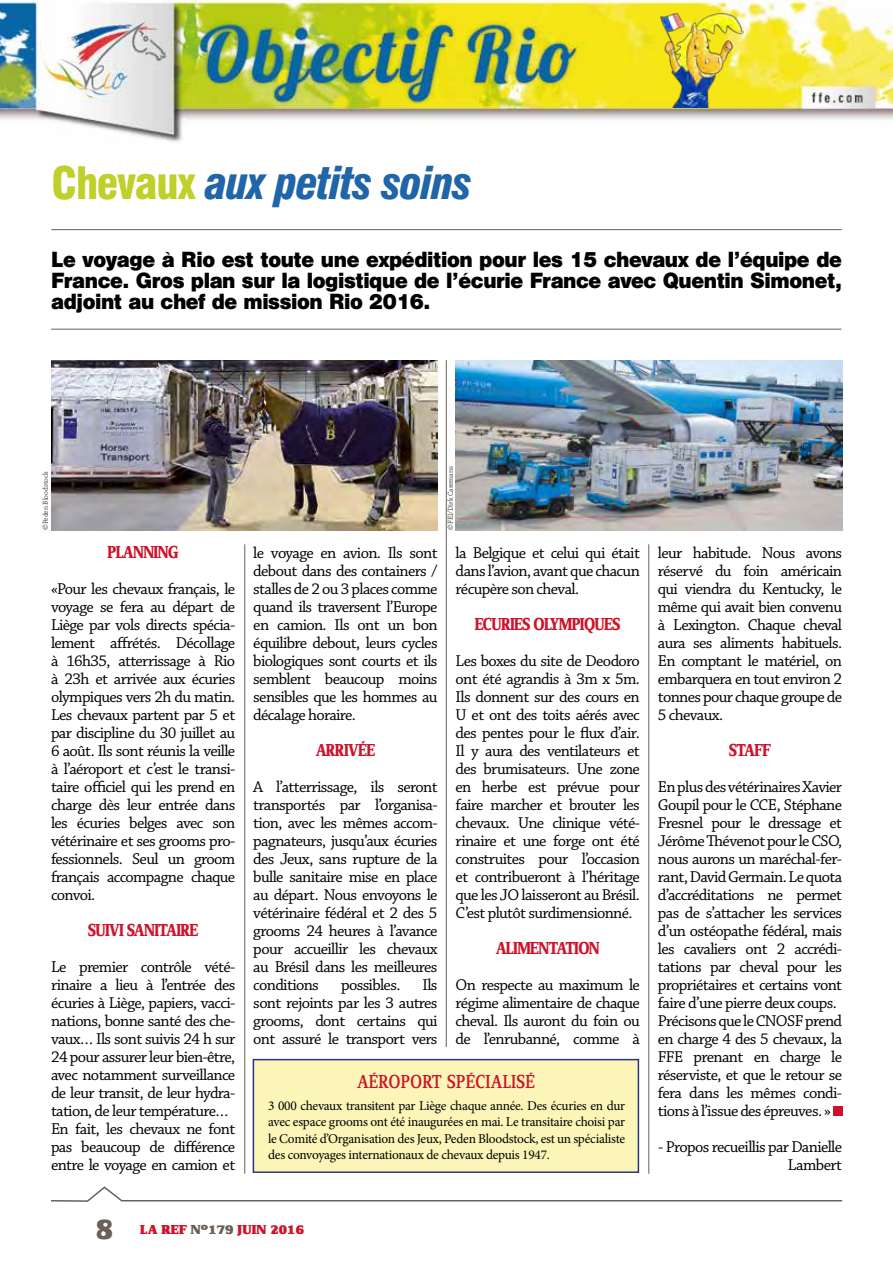
<style>
.page{position:relative;width:893px;height:1263px;background:#fff}
.page>*{position:absolute;margin:0;border:0;box-sizing:border-box;transform-origin:0 0}
.t1{font:italic 900 condensed 43.5px "Swiss 721 BT";letter-spacing:-.03em;color:#2064a9}
.t2{font:30px "Zine Serif Dis Black Roman Tf";color:#696059}
.t3{font:19.5px/21px "Swiss 721 BT Black No 2";letter-spacing:-.02em;color:#000;text-align:justify}
.t4{font:19.5px "Zine Serif Dis";color:#cf1229}
.t5{font:18px "Zine Serif Dis Bold Roman Tf";letter-spacing:-.04em;color:#cf1229;scale:.95 1}
.t6{font:16.5px/18px "Chaparral Pro";letter-spacing:-.04em;color:#000;text-align:justify}
.t7{font:13.5px/16.5px "Minion Pro";letter-spacing:-.02em;color:#000;text-align:justify}
.t8{font:13.5px "Zine Serif Dis Black Roman Tf";letter-spacing:.01em;color:#cf1229;scale:1.1 1}
.t9{font:300 7.5px "Chaparral Pro";color:#000}
.s1{font-style:normal;color:#bed029}
.s2{color:#696058}
</style>
<div class="page">
<svg style="left:51px;top:1186px;width:792px;height:16px"></svg>
<div style="left:833px;top:1107px;width:9px;height:9px;background:#cf1229"></div>
<hr style="left:244px;top:544px;width:1px;height:630px;background:#696058">
<hr style="left:446px;top:360px;width:1px;height:687px;background:#696058">
<hr style="left:648px;top:544px;width:1px;height:630px;background:#696058">
<div style="left:253px;top:1059px;width:386px;height:114px;background:#fbf5b8;border:2px solid #283583"></div>
<img style="left:0;top:0;width:893px;height:142px">
<hr style="left:51px;top:229px;width:791px;height:1px;background:#696058">
<hr style="left:51px;top:329px;width:790px;height:1px;background:#696058">
<img style="left:456px;top:360px;width:386px;height:170px">
<img style="left:51px;top:360px;width:386px;height:170px">
<img style="left:658px;top:12px;width:86px;height:95px">
<h1 class="t1" style="left:52px;top:157px;width:422px"><span class="s1">Chevaux</span> aux petits soins</h1>
<p class="t3" style="left:51px;top:248px;width:792px">Le voyage à Rio est toute une expédition pour les 15 chevaux de l’équipe de France. Gros plan sur la logistique de l’écurie France avec Quentin Simonet, adjoint au chef de mission Rio 2016.</p>
<p class="t9" style="left:41px;top:530px;width:60px;rotate:-90deg">©Peden Bloodstock</p>
<p class="t9" style="left:446px;top:530px;width:65px;rotate:-90deg">©FEI/Dirk Caremans</p>
<p class="t5" style="left:108px;top:543px;width:76px">PLANNING</p>
<p class="t6" style="left:51px;top:580px;width:186px">«Pour les chevaux français, le voyage se fera au départ de Liège par vols directs spécia&shy;lement affrétés. Décollage à 16h35, atterrissage à Rio à 23h et arrivée aux écuries olympiques vers 2h du matin.<br>Les chevaux partent par 5 et par discipline du 30 juillet au 6 août. Ils sont réunis la veille à l’aéroport et c’est le transi&shy;taire officiel qui les prend en charge dès leur entrée dans les écuries belges avec son vétérinaire et ses grooms pro&shy;fessionnels. Seul un groom français accompagne chaque convoi.</p>
<p class="t5" style="left:88px;top:921px;width:118px">SUIVI SANITAIRE</p>
<p class="t6" style="left:51px;top:958px;width:186px;text-align:left">Le premier contrôle vété&shy;rinaire a lieu à l’entrée des écuries à Liège, papiers, vacci&shy;nations, bonne santé des che&shy;vaux… Ils sont suivis 24 h sur<br>24 pour assurer leur bien-être, avec notamment surveillance de leur transit, de leur hydra&shy;tation, de leur température…<br>En fait, les chevaux ne font pas beaucoup de différence entre le voyage en camion et</p>
<p class="t6" style="left:253px;top:544px;width:186px">le voyage en avion. Ils sont debout dans des containers / stalles de 2 ou 3 places comme quand ils traversent l’Europe en camion. Ils ont un bon équilibre debout, leurs cycles biologiques sont courts et ils semblent beaucoup moins sensibles que les hommes au décalage horaire.</p>
<p class="t5" style="left:316px;top:741px;width:64px">ARRIVÉE</p>
<p class="t6" style="left:253px;top:778px;width:186px">A l’atterrissage, ils seront transportés par l’organisa&shy;tion, avec les mêmes accom&shy;pagnateurs, jusqu’aux écuries des Jeux, sans rupture de la bulle sanitaire mise en place au départ. Nous envoyons le vétérinaire fédéral et 2 des 5 grooms 24 heures à l’avance pour accueillir les chevaux au Brésil dans les meilleures conditions</p>
<p class="t6" style="left:253px;top:976px;width:186px;text-indent:169px">Ils sont rejoints par les 3 autres grooms, dont certains qui ont assuré le transport vers</p>
<p class="t6" style="left:341px;top:976px;width:61px">possibles.</p>
<p class="t6" style="left:456px;top:544px;width:186px">la Belgique et celui qui était dans l’avion, avant que chacun récupère son cheval.</p>
<p class="t5" style="left:475px;top:615px;width:155px">ECURIES OLYMPIQUES</p>
<p class="t6" style="left:456px;top:652px;width:186px">Les boxes du site de Deodoro ont été agrandis à 3m x 5m.<br>Ils donnent sur des cours en U et ont des toits aérés avec des pentes pour le flux d’air.<br>Il y aura des ventilateurs et des brumisateurs. Une zone en herbe est prévue pour faire marcher et brouter les chevaux. Une clinique vété&shy;rinaire et une forge ont été construites pour l’occasion et contribueront à l’héritage que les JO laisseront au Brésil.<br>C’est plutôt surdimensionné.</p>
<p class="t5" style="left:496px;top:939px;width:111px">ALIMENTATION</p>
<p class="t6" style="left:456px;top:976px;width:186px">On respecte au maximum le régime alimentaire de chaque cheval. Ils auront du foin ou de l’enrubanné, comme à</p>
<p class="t4" style="left:357px;top:1072px;width:180px">AÉROPORT SPÉCIALISÉ</p>
<p class="t7" style="left:268px;top:1097px;width:358px">3 000 chevaux transitent par Liège chaque année. Des écuries en dur avec espace grooms ont été inaugurées en mai. Le transitaire choisi par le Comité d’Organisation des Jeux, Peden Bloodstock, est un spécialiste des convoyages internationaux de chevaux depuis 1947.</p>
<h2 class="t2" style="left:96px;top:1213px;width:18px">8</h2>
<p class="t8" style="left:140px;top:1222px;width:150px">LA REF <span class="s2">N°179</span> JUIN 2016</p>
<p class="t6" style="left:658px;top:544px;width:186px">leur habitude. Nous avons réservé du foin américain qui viendra du Kentucky, le même qui avait bien convenu à Lexington. Chaque cheval aura ses aliments habituels.<br>En comptant le matériel, on embarquera en tout environ 2 tonnes pour chaque groupe de 5 chevaux.</p>
<p class="t5" style="left:729px;top:741px;width:46px">STAFF</p>
<p class="t6" style="left:658px;top:778px;width:186px;text-align:left">En plus des vétérinaires Xavier<br>Goupil pour le CCE, Stéphane<br>Fresnel pour le dressage et<br>Jérôme Thévenot pour le CSO, nous aurons un maréchal-fer&shy;rant, David Germain. Le quota d’accréditations ne permet pas de s’attacher les services d’un ostéopathe fédéral, mais les cavaliers ont 2 accrédi&shy;tations par cheval pour les propriétaires et certains vont faire d’une pierre deux coups.<br>Précisons que le CNOSF prend en charge 4 des 5 chevaux, la<br>FFE prenant en charge le réserviste, et que le retour se fera dans les mêmes condi&shy;tions à l’issue des épreuves. »</p>
<p class="t6" style="left:658px;top:1138px;width:185px;text-align:right">- Propos recueillis par Danielle<br>Lambert</p>
</div>
